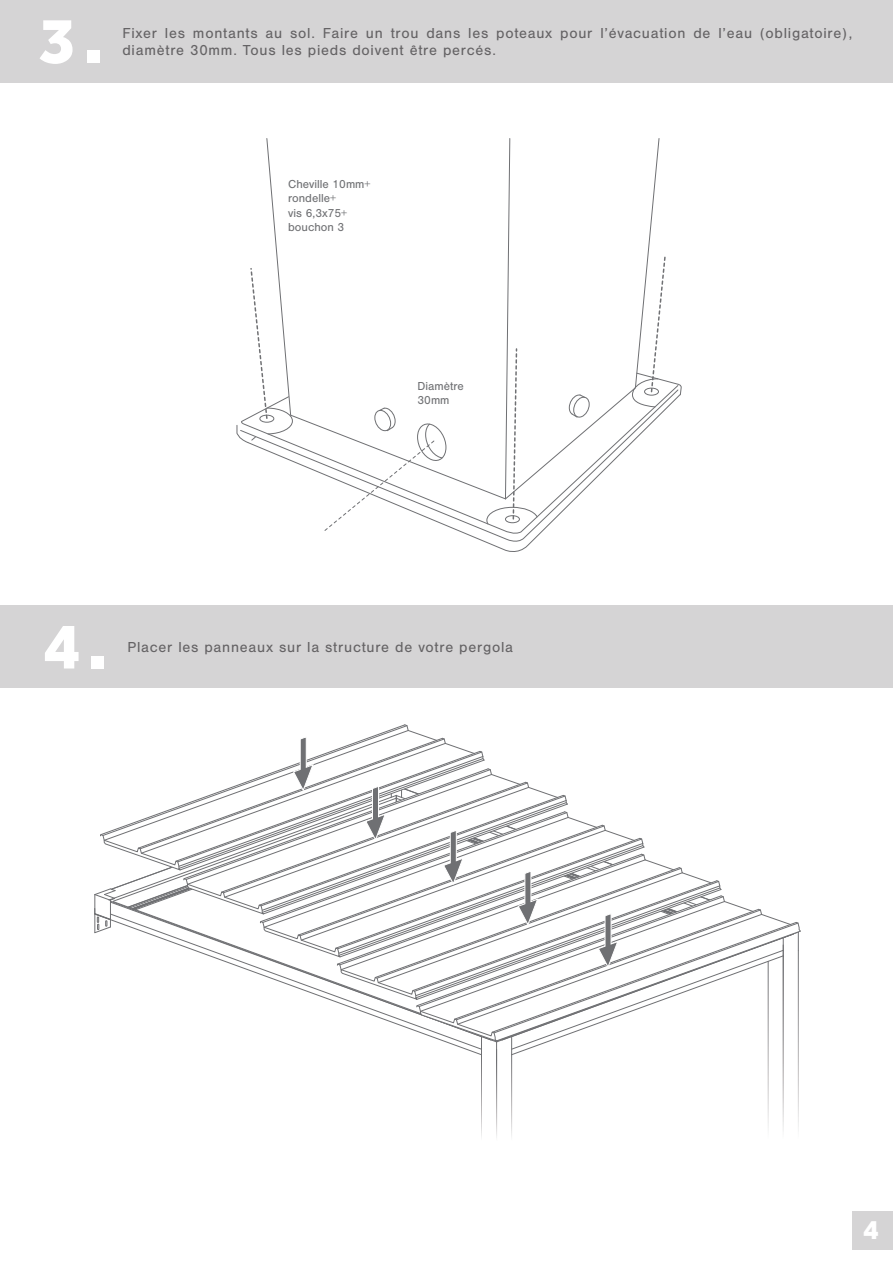
<style>
.page{position:relative;width:893px;height:1263px;background:#fff}
.page>*{position:absolute;margin:0;border:0;box-sizing:border-box;transform-origin:0 0}
.t1{font:800 67.5px "Effra";color:#fff}
.t2{font:800 28.5px "Effra";color:#fff}
.t3{font:15px/16.5px "Nimbus San";letter-spacing:.05em;color:#656365}
.t4{font:12px/14.4px "Nimbus San";color:#6f7073}
</style>
<div class="page">
<div style="left:0;top:0;width:893px;height:82px;background:#d5d4d5"></div>
<svg style="left:236px;top:138px;width:445px;height:393px"></svg>
<div style="left:0;top:606px;width:893px;height:82px;background:#d5d4d5"></div>
<div style="left:852px;top:1211px;width:41px;height:38px;background:#d5d4d5"></div>
<svg style="left:94px;top:724px;width:707px;height:336px"></svg>
<h1 class="t1" style="left:39px;top:0;width:66px">3.</h1>
<p class="t3" style="left:122px;top:25px;width:731px">Fixer les montants au sol. Faire un trou dans les poteaux pour l’évacuation de l’eau (obligatoire), diamètre 30mm. Tous les pieds doivent être percés.</p>
<p class="t4" style="left:288px;top:177px;width:84px">Cheville 10mm+ rondelle+<br>vis 6,3x75+ bouchon 3</p>
<p class="t4" style="left:418px;top:379px;width:48px">Diamètre<br>30mm</p>
<h1 class="t1" style="left:43px;top:606px;width:66px">4.</h1>
<p class="t3" style="left:127px;top:639px;width:387px">Placer les panneaux sur la structure de votre pergola</p>
<h2 class="t2" style="left:863px;top:1213px;width:17px">4</h2>
</div>
